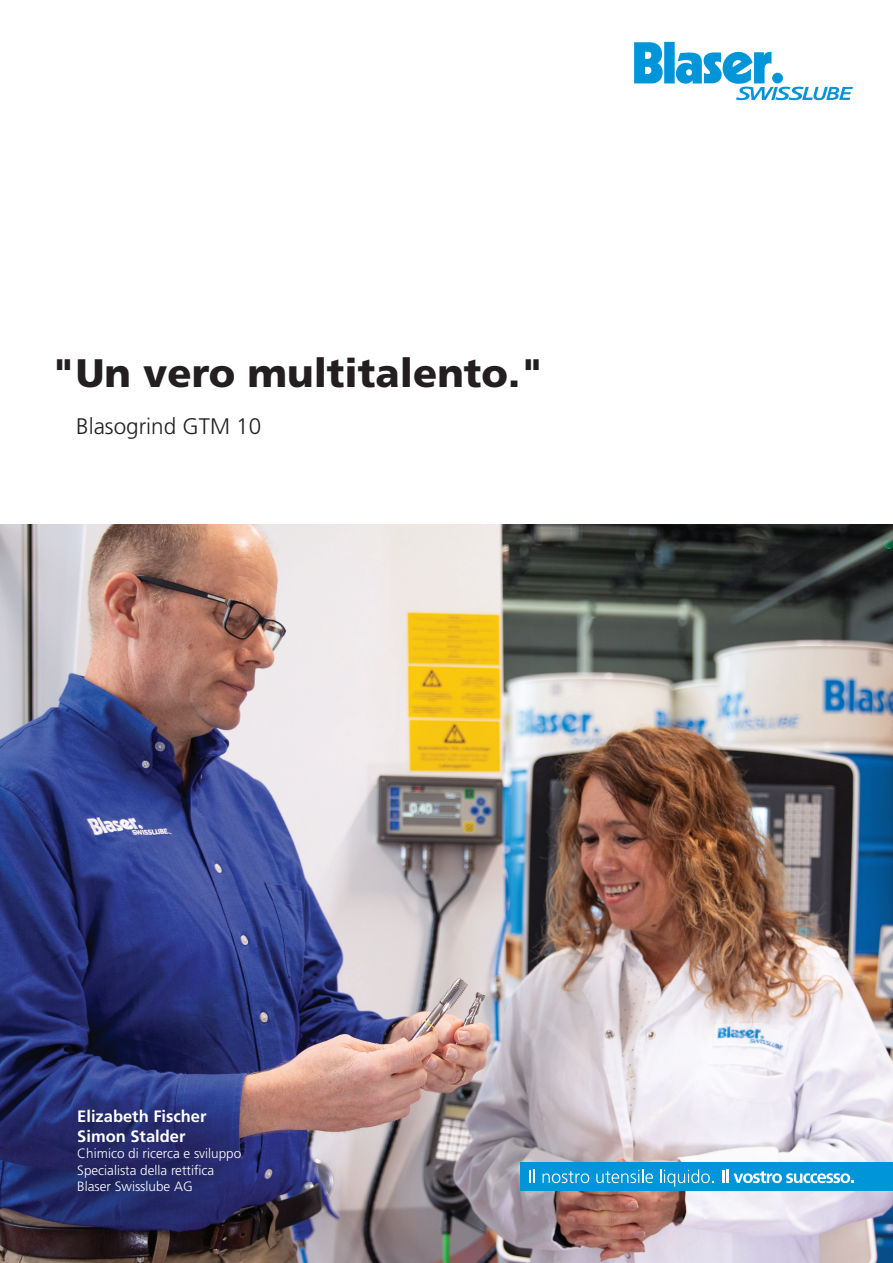
<style>
.page{position:relative;width:893px;height:1263px;background:#fff}
.page>*{position:absolute;margin:0;border:0;box-sizing:border-box;transform-origin:0 0}
.t1{font:900 39.75px "Frutiger LT Std";color:#231f20}
.t2{font:300 22.5px "Frutiger LT Std";color:#231f20}
.t3{font:700 16.5px/19.8px "Frutiger LT Std";color:#fff}
.t4{font:300 13.5px/16.2px "Frutiger LT Std";color:#fff}
</style>
<div class="page">
<img style="left:0;top:525px;width:893px;height:738px">
<div style="left:664px;top:42px;width:11px;height:41px;background:#0095d9"></div>
<svg style="left:634px;top:42px;width:29px;height:41px"></svg>
<svg style="left:676px;top:52px;width:177px;height:48px"></svg>
<div style="left:521px;top:1163px;width:372px;height:28px;background:#0095d9"></div>
<svg style="left:530px;top:1169px;width:5px;height:14px"></svg>
<svg style="left:542px;top:1171px;width:47px;height:12px"></svg>
<svg style="left:596px;top:1169px;width:57px;height:14px"></svg>
<svg style="left:660px;top:1169px;width:54px;height:18px"></svg>
<svg style="left:722px;top:1169px;width:132px;height:14px"></svg>
<h1 class="t1" style="left:51px;top:349px;width:495px">"Un vero multitalento."</h1>
<h2 class="t2" style="left:76px;top:413px;width:187px">Blasogrind GTM 10</h2>
<p class="t3" style="left:77px;top:1107px;width:131px">Elizabeth Fischer<br>Simon Stalder</p>
<p class="t4" style="left:77px;top:1146px;width:166px">Chimico di ricerca e sviluppo<br>Specialista della rettifica<br>Blaser Swisslube AG</p>
</div>
